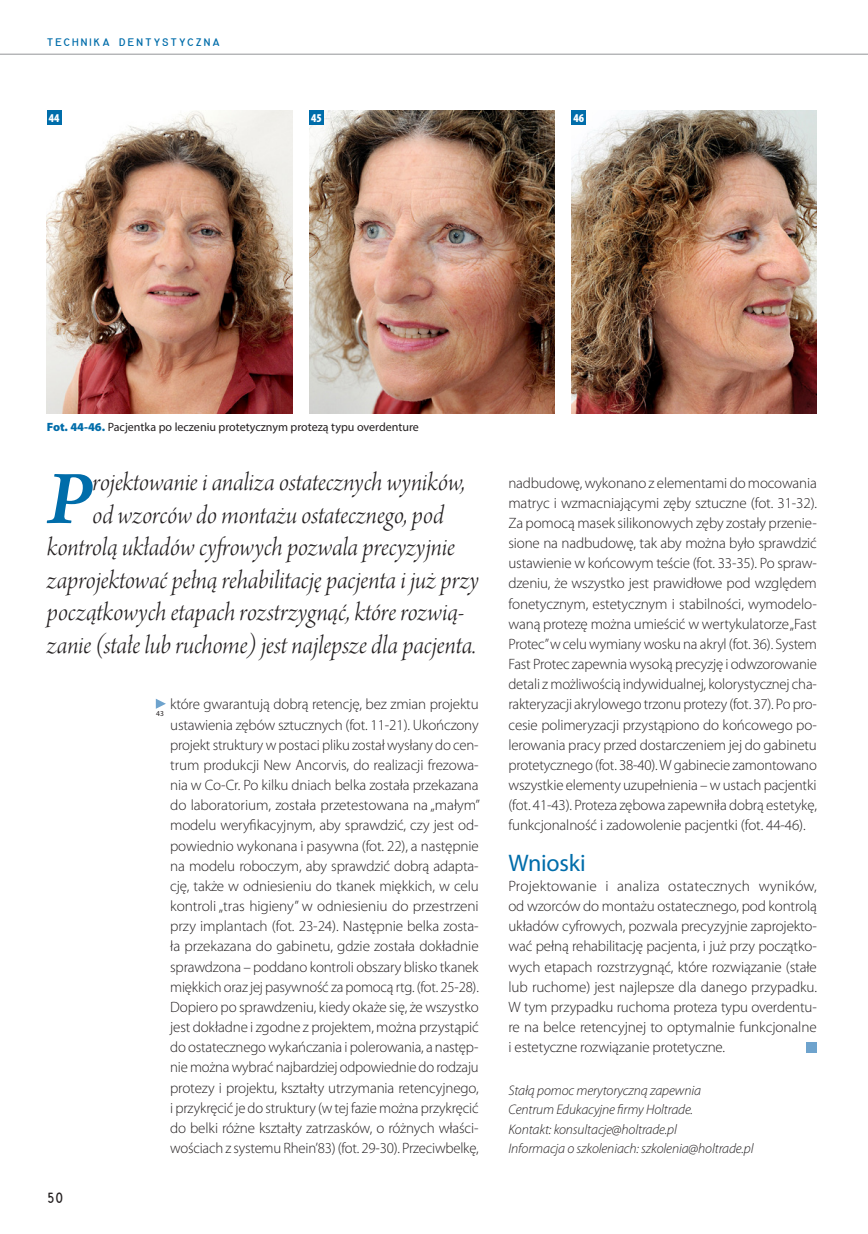
<style>
.page{position:relative;width:868px;height:1234px;background:#fff}
.page>*{position:absolute;margin:0;border:0;box-sizing:border-box;transform-origin:0 0}
.szpunt{font:italic 600 80.1px "Arno Pro";color:#006daa}
.szpunt-2{font:27px "Arno Pro Light Italic Display";letter-spacing:-.005em;color:#231f20}
.śródtytuł{font:24px "Myriad Pro";letter-spacing:-.01em;color:#006daa}
.t1{font:15.75px "Gordon URWTCE Con";color:#231f20}
.tekst{font:300 15px/20.1px "Myriad Pro";letter-spacing:-.01em;color:#231f20;text-align:justify}
.tekst_bez_wcięcia{font:300 15px/20.1px "Myriad Pro";letter-spacing:-.01em;color:#231f20;text-align:justify}
.tekst_bez_wcięcia-2{font:italic 300 13.8px/19.5px "Myriad Pro";letter-spacing:-.01em;color:#231f20}
.podpis{font:12px "Myriad Pro";color:#231f20}
.t2{font:900 condensed 12px "Myriad Pro";color:#fff}
.t3{font:11.55px "Gordon URWTCE Con";letter-spacing:.145em;color:#006daa;scale:1.25 1}
.podpis-2{font:7.5px "Myriad Pro";color:#231f20}
.s1{font-weight:900;color:#006daa}
</style>
<div class="page">
<div style="left:806px;top:1041px;width:10px;height:10px;background:#6ea3cd"></div>
<img style="left:309px;top:111px;width:245px;height:303px">
<img style="left:47px;top:111px;width:245px;height:303px">
<img style="left:571px;top:111px;width:245px;height:303px">
<div style="left:47px;top:111px;width:14px;height:14px;background:#006daa"></div>
<div style="left:309px;top:111px;width:14px;height:14px;background:#006daa"></div>
<div style="left:571px;top:111px;width:15px;height:14px;background:#006daa"></div>
<svg style="left:156px;top:699px;width:10px;height:9px"></svg>
<hr style="left:0;top:54px;width:867px;height:1px;background:#939598">
<p class="t3" style="left:47px;top:36px;width:140px">TECHNIKA DENTYSTYCZNA</p>
<p class="t2" style="left:49px;top:111px;width:12px">44</p>
<p class="t2" style="left:311px;top:111px;width:12px">45</p>
<p class="t2" style="left:573px;top:111px;width:12px">46</p>
<p class="podpis" style="left:47px;top:420px;width:373px"><span class="s1">Fot. 44-46.</span> Pacjentka po leczeniu protetycznym protezą typu overdenture</p>
<p class="szpunt" style="left:47px;top:452px;width:47px">P</p>
<p class="szpunt-2" style="left:93px;top:467px;width:374px">rojektowanie i analiza ostatecznych wyników,</p>
<p class="szpunt-2" style="left:93px;top:499px;width:353px">od wzorców do montażu ostatecznego, pod</p>
<p class="szpunt-2" style="left:47px;top:532px;width:409px">kontrolą układów cyfrowych pozwala precyzyjnie</p>
<p class="szpunt-2" style="left:47px;top:564px;width:433px">zaprojektować pełną rehabilitację pacjenta i już przy</p>
<p class="szpunt-2" style="left:47px;top:597px;width:418px">początkowych etapach rozstrzygnąć, które rozwią-</p>
<p class="szpunt-2" style="left:47px;top:629px;width:430px">zanie (stałe lub ruchome) jest najlepsze dla pacjenta.</p>
<p class="t1" style="left:47px;top:1187px;width:18px">50</p>
<p class="tekst" style="left:170px;top:694px;width:311px">które gwarantują dobrą retencję, bez zmian projektu ustawienia zębów sztucznych (fot. 11-21). Ukończony projekt struktury w postaci pliku został wysłany do cen&shy;trum produkcji New Ancorvis, do realizacji frezowa&shy;nia w Co-Cr. Po kilku dniach belka została przekazana do laboratorium, została przetestowana na „małym” modelu weryfikacyjnym, aby sprawdzić, czy jest od&shy;powiednio wykonana i pasywna (fot. 22), a następnie na modelu roboczym, aby sprawdzić dobrą adapta&shy;cję, także w odniesieniu do tkanek miękkich, w celu kontroli „tras higieny” w odniesieniu do przestrzeni przy implantach (fot. 23-24). Następnie belka zosta&shy;ła przekazana do gabinetu, gdzie została dokładnie sprawdzona – poddano kontroli obszary blisko tkanek miękkich oraz jej pasywność za pomocą rtg. (fot. 25-28).<br>Dopiero po sprawdzeniu, kiedy okaże się, że wszystko jest dokładne i zgodne z projektem, można przystąpić do ostatecznego wykańczania i polerowania, a następ&shy;nie można wybrać najbardziej odpowiednie do rodzaju protezy i projektu, kształty utrzymania retencyjnego, i przykręcić je do struktury (w tej fazie można przykręcić do belki różne kształty zatrzasków, o różnych właści&shy;wościach z systemu Rhein’83) (fot. 29-30). Przeciwbelkę,</p>
<p class="podpis-2" style="left:156px;top:708px;width:9px">43</p>
<p class="tekst" style="left:508px;top:472px;width:310px">nadbudowę, wykonano z elementami do mocowania matryc i wzmacniającymi zęby sztuczne (fot. 31-32).<br>Za pomocą masek silikonowych zęby zostały przenie&shy;sione na nadbudowę, tak aby można było sprawdzić ustawienie w końcowym teście (fot. 33-35). Po spraw&shy;dzeniu, że wszystko jest prawidłowe pod względem fonetycznym, estetycznym i stabilności, wymodelo&shy;waną protezę można umieścić w wertykulatorze „Fast Protec”w celu wymiany wosku na akryl (fot. 36). System Fast Protec zapewnia wysoką precyzję i odwzorowanie detali z możliwością indywidualnej, kolorystycznej cha&shy;rakteryzacji akrylowego trzonu protezy (fot. 37). Po pro&shy;cesie polimeryzacji przystąpiono do końcowego po&shy;lerowania pracy przed dostarczeniem jej do gabinetu protetycznego (fot. 38-40). W gabinecie zamontowano wszystkie elementy uzupełnienia – w ustach pacjentki (fot. 41-43). Proteza zębowa zapewniła dobrą estetykę, funkcjonalność i zadowolenie pacjentki (fot. 44-46).</p>
<p class="śródtytuł" style="left:508px;top:847px;width:79px">Wnioski</p>
<p class="tekst_bez_wcięcia" style="left:508px;top:875px;width:310px">Projektowanie i analiza ostatecznych wyników, od wzorców do montażu ostatecznego, pod kontrolą układów cyfrowych, pozwala precyzyjnie zaprojekto&shy;wać pełną rehabilitację pacjenta, i już przy początko&shy;wych etapach rozstrzygnąć, które rozwiązanie (stałe lub ruchome) jest najlepsze dla danego przypadku.<br>W tym przypadku ruchoma proteza typu overdentu&shy;re na belce retencyjnej to optymalnie funkcjonalne i estetyczne rozwiązanie protetyczne.</p>
<p class="tekst_bez_wcięcia-2" style="left:508px;top:1080px;width:194px">Stałą pomoc merytoryczną zapewnia<br>Centrum Edukacyjne firmy Holtrade.</p>
<p class="tekst_bez_wcięcia-2" style="left:508px;top:1119px;width:170px">Kontakt: konsultacje@holtrade.pl</p>
<p class="tekst_bez_wcięcia-2" style="left:508px;top:1138px;width:246px">Informacja o szkoleniach: szkolenia@holtrade.pl</p>
</div>
